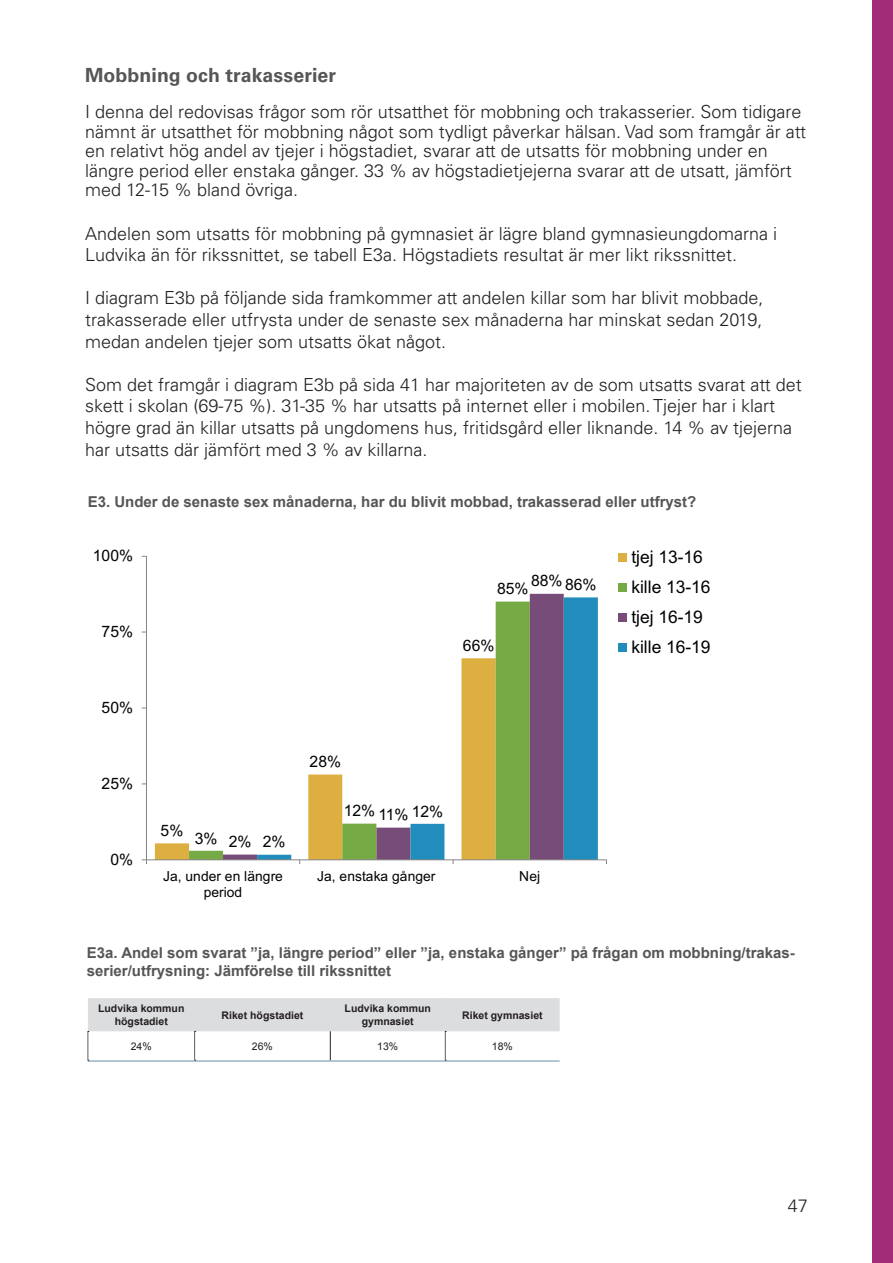
<style>
.page{position:relative;width:893px;height:1263px;background:#fff}
.page>*{position:absolute;margin:0;border:0;box-sizing:border-box;transform-origin:0 0}
.Kapitelrubrik_ej_toc{font:700 19.5px "Univers LT Std";letter-spacing:.005em;color:#565655}
.Brödtext{font:300 18px/21.6px "Univers LT Std";color:#231f20}
.t1{font:17.4px/30.2px "Arial";color:#000}
.t2{font:15.75px "Arial";letter-spacing:-.005em;color:#000}
.Bildtext{font:700 15px/18px "Arial";color:#565655}
.t3{font:13.8px/16px "Arial";letter-spacing:.005em;color:#000;text-align:center}
.Tabellrubrik_C{font:700 10.5px/13.5px "Arial";color:#231f20;text-align:center}
.Tabelltext_V{font:10.5px "Arial";color:#231f20}
.Tabelltext_C{font:10.5px "Arial";color:#231f20}
</style>
<div class="page">
<div style="left:873px;top:0;width:20px;height:1263px;background:#a12b76"></div>
<svg style="left:155px;top:843px;width:34px;height:16px"></svg>
<svg style="left:257px;top:597px;width:341px;height:262px"></svg>
<hr style="left:146px;top:556px;width:1px;height:304px;background:#868686">
<hr style="left:146px;top:859px;width:460px;height:1px;background:#868686">
<svg style="left:142px;top:859px;width:5px;height:5px"></svg>
<div style="left:618px;top:553px;width:9px;height:9px;background:#ddaf40"></div>
<div style="left:618px;top:583px;width:9px;height:9px;background:#75aa44"></div>
<div style="left:618px;top:613px;width:9px;height:9px;background:#784c78"></div>
<div style="left:618px;top:643px;width:9px;height:9px;background:#218dbc"></div>
<hr style="left:330px;top:1060px;width:115px;height:2px;background:#97b5c4">
<hr style="left:445px;top:1060px;width:115px;height:2px;background:#97b5c4">
<hr style="left:88px;top:1060px;width:107px;height:2px;background:#97b5c4">
<hr style="left:195px;top:1060px;width:135px;height:2px;background:#97b5c4">
<svg style="left:88px;top:998px;width:472px;height:63px"></svg>
<p class="Kapitelrubrik_ej_toc" style="left:85px;top:63px;width:253px">Mobbning och trakasserier</p>
<p class="Brödtext" style="left:85px;top:102px;width:722px;line-height:19.5px">I denna del redovisas frågor som rör utsatthet för mobbning och trakasserier. Som tidigare nämnt är utsatthet för mobbning något som tydligt påverkar hälsan. Vad som framgår är att en relativt hög andel av tjejer i högstadiet, svarar att de utsatts för mobbning under en längre period eller enstaka gånger. 33 % av högstadietjejerna svarar att de utsatt, jämfört med 12-15 % bland övriga.</p>
<p class="Brödtext" style="left:85px;top:222px;width:693px">Andelen som utsatts för mobbning på gymnasiet är lägre bland gymnasieungdomarna i<br>Ludvika än för rikssnittet, se tabell E3a. Högstadiets resultat är mer likt rikssnittet.</p>
<p class="Brödtext" style="left:85px;top:287px;width:680px;text-align:justify">I diagram E3b på följande sida framkommer att andelen killar som har blivit mobbade, trakasserade eller utfrysta under de senaste sex månaderna har minskat sedan 2019, medan andelen tjejer som utsatts ökat något.</p>
<p class="Brödtext" style="left:85px;top:374px;width:718px">Som det framgår i diagram E3b på sida 41 har majoriteten av de som utsatts svarat att det skett i skolan (69-75 %). 31-35 % har utsatts på internet eller i mobilen. Tjejer har i klart högre grad än killar utsatts på ungdomens hus, fritidsgård eller liknande. 14 % av tjejerna har utsatts där jämfört med 3 % av killarna.</p>
<p class="Bildtext" style="left:88px;top:493px;width:610px">E3. Under de senaste sex månaderna, har du blivit mobbad, trakasserad eller utfryst?</p>
<p class="t2" style="left:93px;top:545px;width:42px">100%</p>
<p class="t2" style="left:102px;top:621px;width:33px">75%</p>
<p class="t2" style="left:102px;top:697px;width:33px">50%</p>
<p class="t2" style="left:102px;top:772px;width:33px">25%</p>
<p class="t2" style="left:110px;top:848px;width:24px">0%</p>
<p class="t2" style="left:531px;top:570px;width:33px">88%</p>
<p class="t2" style="left:565px;top:574px;width:33px">86%</p>
<p class="t2" style="left:497px;top:578px;width:33px">85%</p>
<p class="t2" style="left:463px;top:634px;width:33px">66%</p>
<p class="t2" style="left:161px;top:819px;width:24px">5%</p>
<p class="t2" style="left:195px;top:827px;width:24px">3%</p>
<p class="t2" style="left:229px;top:831px;width:24px">2%</p>
<p class="t2" style="left:263px;top:831px;width:24px">2%</p>
<p class="t2" style="left:310px;top:751px;width:33px">28%</p>
<p class="t2" style="left:344px;top:800px;width:33px">12%</p>
<p class="t2" style="left:412px;top:800px;width:33px">12%</p>
<p class="t2" style="left:378px;top:804px;width:32px">11%</p>
<p class="t3" style="left:163px;top:868px;width:121px">Ja, under en längre period</p>
<p class="t3" style="left:317px;top:868px;width:120px">Ja, enstaka gånger</p>
<p class="t3" style="left:519px;top:868px;width:22px">Nej</p>
<p class="t1" style="left:631px;top:542px;width:81px">tjej 13-16 kille 13-16 tjej 16-19 kille 16-19</p>
<p class="Bildtext" style="left:87px;top:945px;width:709px">E3a. Andel som svarat ”ja, längre period” eller ”ja, enstaka gånger” på frågan om mobbning/trakas&shy;serier/utfrysning: Jämförelse till rikssnittet</p>
<p class="Tabellrubrik_C" style="left:98px;top:1002px;width:88px">Ludvika kommun högstadiet</p>
<p class="Tabellrubrik_C" style="left:222px;top:1008px;width:83px">Riket högstadiet</p>
<p class="Tabellrubrik_C" style="left:345px;top:1002px;width:88px">Ludvika kommun gymnasiet</p>
<p class="Tabellrubrik_C" style="left:462px;top:1008px;width:82px">Riket gymnasiet</p>
<p class="Tabelltext_V" style="left:131px;top:1039px;width:23px">24%</p>
<p class="Tabelltext_V" style="left:252px;top:1039px;width:23px">26%</p>
<p class="Tabelltext_C" style="left:377px;top:1039px;width:23px">13%</p>
<p class="Tabelltext_C" style="left:492px;top:1039px;width:23px">18%</p>
<p class="Brödtext" style="left:788px;top:1195px;width:22px">47</p>
</div>
